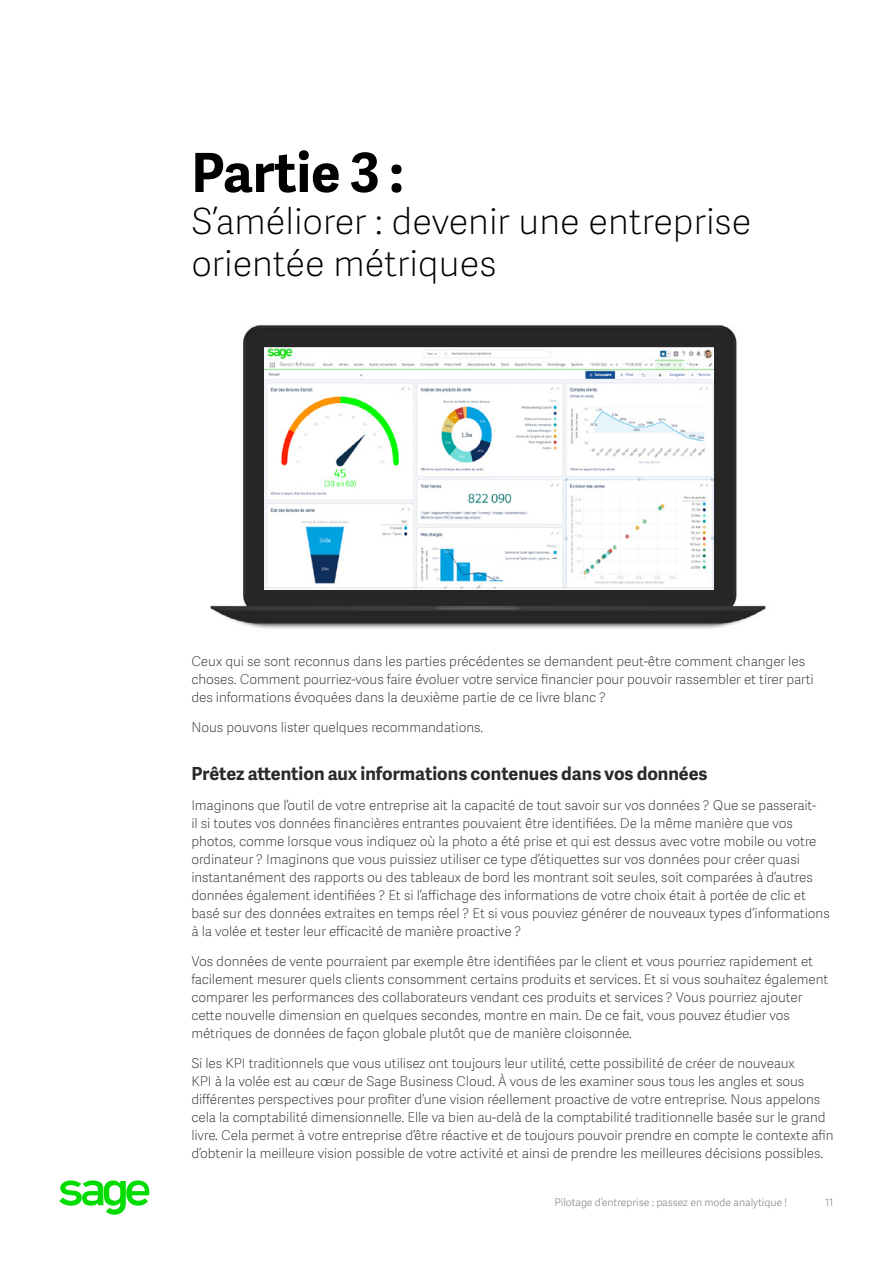
<style>
.page{position:relative;width:893px;height:1263px;background:#fff}
.page>*{position:absolute;margin:0;border:0;box-sizing:border-box;transform-origin:0 0}
.Chapter_Title{font:700 54px "Adelle Sans SAGE";color:#000}
.Chapter_Title-2{font:36px/42px "Adelle Sans SAGE Th";color:#000}
.Body_Copy{font:700 18px "Adelle Sans SAGE";color:#2c2a29}
.Body_Copy-2{font:13.5px/18px "Adelle Sans SAGE Th";letter-spacing:-.005em;color:#2c2a29}
.t1{font:10.5px "Adelle Sans SAGE Lt";letter-spacing:-.005em;color:#888b8d}
</style>
<div class="page">
<svg style="left:59px;top:1180px;width:91px;height:35px"></svg>
<img style="left:210px;top:325px;width:556px;height:304px">
<img style="left:265px;top:348px;width:448px;height:241px">
<p class="Chapter_Title" style="left:191px;top:133px;width:214px">Partie 3 :</p>
<p class="Chapter_Title-2" style="left:191px;top:199px;width:561px">S’améliorer : devenir une entreprise orientée métriques</p>
<p class="Body_Copy-2" style="left:191px;top:652px;width:624px">Ceux qui se sont reconnus dans les parties précédentes se demandent peut-être comment changer les choses. Comment pourriez-vous faire évoluer votre service financier pour pouvoir rassembler et tirer parti des informations évoquées dans la deuxième partie de ce livre blanc ?</p>
<p class="Body_Copy-2" style="left:191px;top:718px;width:293px">Nous pouvons lister quelques recommandations.</p>
<p class="Body_Copy" style="left:191px;top:760px;width:518px">Prêtez attention aux informations contenues dans vos données</p>
<p class="Body_Copy-2" style="left:191px;top:796px;width:640px">Imaginons que l’outil de votre entreprise ait la capacité de tout savoir sur vos données ? Que se passerait-<br>il si toutes vos données financières entrantes pouvaient être identifiées. De la même manière que vos photos, comme lorsque vous indiquez où la photo a été prise et qui est dessus avec votre mobile ou votre ordinateur ? Imaginons que vous puissiez utiliser ce type d’étiquettes sur vos données pour créer quasi instantanément des rapports ou des tableaux de bord les montrant soit seules, soit comparées à d’autres données également identifiées ? Et si l’affichage des informations de votre choix était à portée de clic et basé sur des données extraites en temps réel ? Et si vous pouviez générer de nouveaux types d’informations à la volée et tester leur efficacité de manière proactive ?</p>
<p class="Body_Copy-2" style="left:191px;top:952px;width:638px">Vos données de vente pourraient par exemple être identifiées par le client et vous pourriez rapidement et facilement mesurer quels clients consomment certains produits et services. Et si vous souhaitez également comparer les performances des collaborateurs vendant ces produits et services ? Vous pourriez ajouter cette nouvelle dimension en quelques secondes, montre en main. De ce fait, vous pouvez étudier vos métriques de données de façon globale plutôt que de manière cloisonnée.</p>
<p class="Body_Copy-2" style="left:191px;top:1054px;width:643px">Si les KPI traditionnels que vous utilisez ont toujours leur utilité, cette possibilité de créer de nouveaux<br>KPI à la volée est au cœur de Sage Business Cloud. À vous de les examiner sous tous les angles et sous différentes perspectives pour profiter d’une vision réellement proactive de votre entreprise. Nous appelons cela la comptabilité dimensionnelle. Elle va bien au-delà de la comptabilité traditionnelle basée sur le grand livre. Cela permet à votre entreprise d’être réactive et de toujours pouvoir prendre en compte le contexte afin d’obtenir la meilleure vision possible de votre activité et ainsi de prendre les meilleures décisions possibles.</p>
<p class="t1" style="left:554px;top:1195px;width:234px">Pilotage d’entreprise : passez en mode analytique !</p>
<p class="t1" style="left:825px;top:1195px;width:10px">11</p>
</div>
